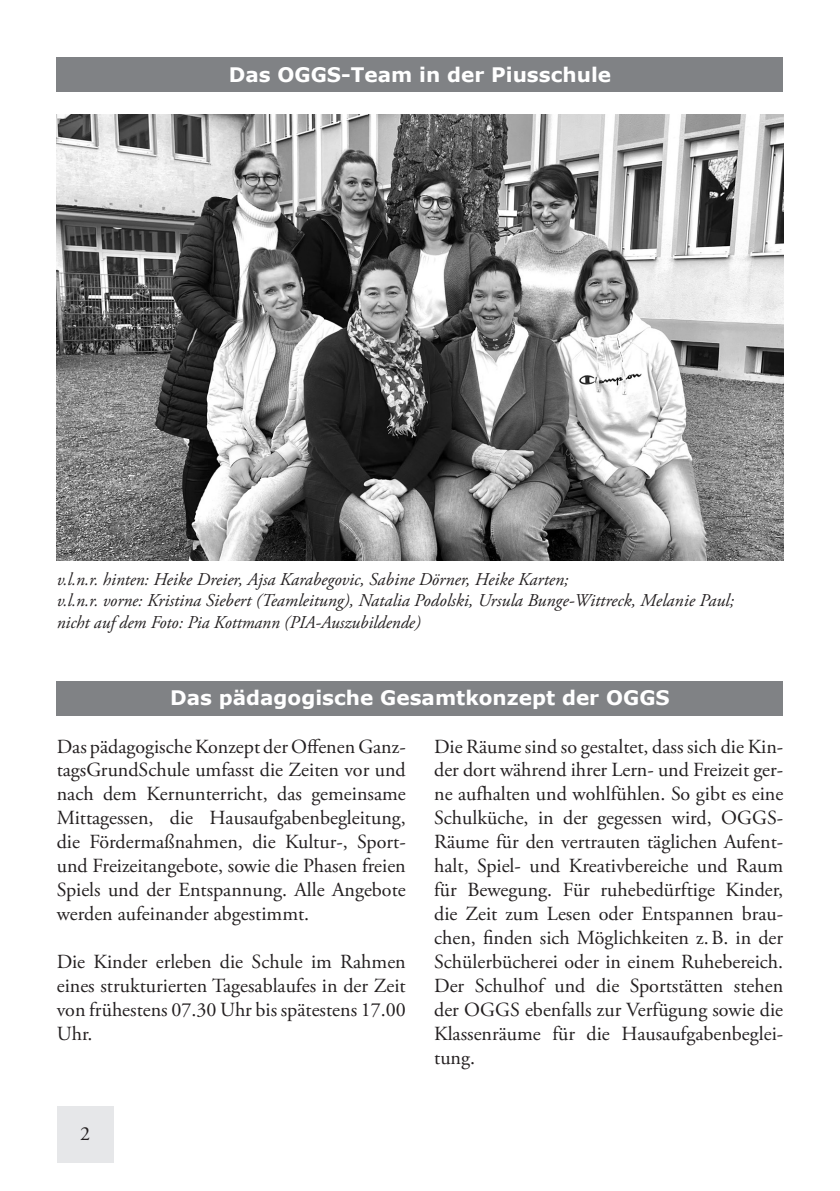
<style>
.page{position:relative;width:840px;height:1191px;background:#fff}
.page>*{position:absolute;margin:0;border:0;box-sizing:border-box;transform-origin:0 0}
._3_tk{font:20px/24px "Adobe Garamond Pro";color:#231f20;text-align:justify}
.t1{font:700 20px "Verdana";color:#fff}
._3_da{font:20px "Adobe Garamond Pro";color:#231f20}
.Kursinfo{font:italic 18px/21.6px "Adobe Garamond Pro";color:#231f20}
</style>
<div class="page">
<div style="left:57px;top:1106px;width:56px;height:56px;background:#e6e7e9"></div>
<div style="left:57px;top:57px;width:725px;height:34px;background:#808285"></div>
<div style="left:57px;top:680px;width:725px;height:35px;background:#808285"></div>
<img style="left:57px;top:114px;width:725px;height:447px">
<p class="t1" style="left:229px;top:60px;width:383px">Das OGGS-Team in der Piusschule</p>
<p class="Kursinfo" style="left:57px;top:569px;width:678px">v.l.n.r. hinten: Heike Dreier, Ajsa Karabegovic, Sabine Dörner, Heike Karten;<br>v.l.n.r. vorne: Kristina Siebert (Teamleitung), Natalia Podolski, Ursula Bunge-Wittreck, Melanie Paul; nicht auf dem Foto: Pia Kottmann (PIA-Auszubildende)</p>
<p class="t1" style="left:170px;top:683px;width:501px">Das pädagogische Gesamtkonzept der OGGS</p>
<p class="_3_tk" style="left:57px;top:735px;width:350px">Das pädagogische Konzept der Offenen Ganz&shy;tagsGrundSchule umfasst die Zeiten vor und nach dem Kernunterricht, das gemeinsame Mittagessen, die Hausaufgabenbegleitung, die Fördermaßnahmen, die Kultur-, Sport&shy;und Freizeitangebote, sowie die Phasen freien Spiels und der Entspannung. Alle Angebote werden aufeinander abgestimmt.</p>
<p class="_3_tk" style="left:57px;top:950px;width:350px">Die Kinder erleben die Schule im Rahmen eines strukturierten Tagesablaufes in der Zeit von frühestens 07.30 Uhr bis spätestens 17.00<br>Uhr.</p>
<p class="_3_da" style="left:80px;top:1122px;width:11px">2</p>
<p class="_3_tk" style="left:434px;top:735px;width:350px">Die Räume sind so gestaltet, dass sich die Kin&shy;der dort während ihrer Lern- und Freizeit ger&shy;ne aufhalten und wohlfühlen. So gibt es eine Schulküche, in der gegessen wird, OGGS-Räume für den vertrauten täglichen Aufent&shy;halt, Spiel- und Kreativbereiche und Raum für Bewegung. Für ruhebedürftige Kinder, die Zeit zum Lesen oder Entspannen brau&shy;chen, finden sich Möglichkeiten z.B. in der Schülerbücherei oder in einem Ruhebereich.<br>Der Schulhof und die Sportstätten stehen der OGGS ebenfalls zur Verfügung sowie die Klassenräume für die Hausaufgabenbeglei&shy;tung.</p>
</div>
